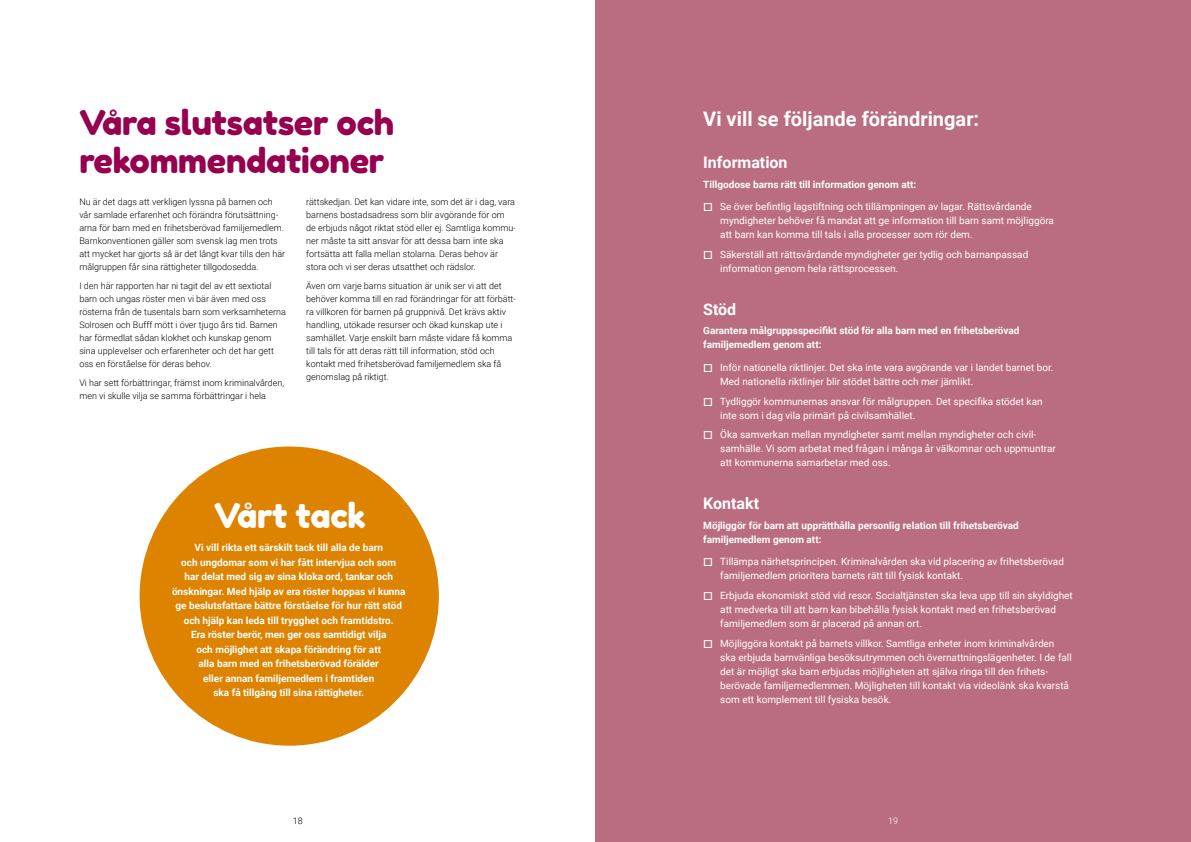
<style>
.page{position:relative;width:1191px;height:842px;background:#fff}
.page>*{position:absolute;margin:0;border:0;box-sizing:border-box;transform-origin:0 0}
.t1{font:34px/38px "Fredoka One";letter-spacing:-.01em;color:#96004f}
.t2{font:34px "Fredoka One";letter-spacing:-.01em;color:#fff}
.t3{font:700 20px "Roboto";color:#fff}
.t4{font:700 16px "Roboto";color:#fff}
.t5{font:10px/14px "Roboto";color:#fff}
.t6{font:700 10px/14.5px "Roboto";color:#fff}
.t7{font:300 9px/13px "Roboto";color:#000}
.t8{font:300 9px "Roboto";color:#fff}
</style>
<div class="page">
<div style="left:595px;top:0;width:596px;height:842px;background:#ba6d81"></div>
<div style="left:140px;top:446px;width:299px;height:300px;background:#dd8300;border-radius:50%"></div>
<h1 class="t1" style="left:79px;top:104px;width:316px">Våra slutsatser och rekommendationer</h1>
<p class="t7" style="left:79px;top:195px;width:207px">Nu är det dags att verkligen lyssna på barnen och vår samlade erfarenhet och förändra förutsättning&shy;arna för barn med en frihetsberövad familjemedlem.<br>Barnkonventionen gäller som svensk lag men trots att mycket har gjorts så är det långt kvar tills den här målgruppen får sina rättigheter tillgodosedda.</p>
<p class="t7" style="left:79px;top:279px;width:208px">I den här rapporten har ni tagit del av ett sextiotal barn och ungas röster men vi bär även med oss rösterna från de tusentals barn som verksamheterna Solrosen och Bufff mött i över tjugo års tid. Barnen har förmedlat sådan klokhet och kunskap genom sina upplevelser och erfarenheter och det har gett oss en förståelse för deras behov.</p>
<p class="t7" style="left:79px;top:375px;width:206px">Vi har sett förbättringar, främst inom kriminalvården, men vi skulle vilja se samma förbättringar i hela</p>
<p class="t7" style="left:306px;top:195px;width:211px">rättskedjan. Det kan vidare inte, som det är i dag, vara barnens bostadsadress som blir avgörande för om de erbjuds något riktat stöd eller ej. Samtliga kommu&shy;ner måste ta sitt ansvar för att dessa barn inte ska fortsätta att falla mellan stolarna. Deras behov är stora och vi ser deras utsatthet och rädslor.</p>
<p class="t7" style="left:306px;top:279px;width:211px">Även om varje barns situation är unik ser vi att det behöver komma till en rad förändringar för att förbätt&shy;ra villkoren för barnen på gruppnivå. Det krävs aktiv handling, utökade resurser och ökad kunskap ute i samhället. Varje enskilt barn måste vidare få komma till tals för att deras rätt till information, stöd och kontakt med frihetsberövad familjemedlem ska få genomslag på riktigt.</p>
<h1 class="t2" style="left:214px;top:494px;width:153px">Vårt tack</h1>
<p class="t6" style="left:172px;top:540px;width:235px;text-align:center">Vi vill rikta ett särskilt tack till alla de barn<br>och ungdomar som vi har fått intervjua och som<br>har delat med sig av sina kloka ord, tankar och önskningar. Med hjälp av era röster hoppas vi kunna ge beslutsfattare bättre förståelse för hur rätt stöd och hjälp kan leda till trygghet och framtidstro.<br>Era röster berör, men ger oss samtidigt vilja<br>och möjlighet att skapa förändring för att<br>alla barn med en frihetsberövad förälder<br>eller annan familjemedlem i framtiden<br>ska få tillgång till sina rättigheter.</p>
<p class="t7" style="left:293px;top:814px;width:11px">18</p>
<h2 class="t3" style="left:703px;top:104px;width:277px">Vi vill se följande förändringar:</h2>
<h3 class="t4" style="left:703px;top:151px;width:86px">Information</h3>
<p class="t6" style="left:703px;top:177px;width:215px">Tillgodose barns rätt till information genom att:</p>
<p class="t5" style="left:720px;top:199px;width:335px;text-indent:-17px">□ Se över befintlig lagstiftning och tillämpningen av lagar. Rättsvårdande myndigheter behöver få mandat att ge information till barn samt möjliggöra att barn kan komma till tals i alla processer som rör dem.</p>
<p class="t5" style="left:720px;top:247px;width:309px;text-indent:-17px">□ Säkerställ att rättsvårdande myndigheter ger tydlig och barnanpassad information genom hela rättsprocessen.</p>
<h3 class="t4" style="left:703px;top:298px;width:35px">Stöd</h3>
<p class="t6" style="left:703px;top:323px;width:318px;line-height:14px">Garantera målgruppsspecifikt stöd för alla barn med en frihetsberövad familjemedlem genom att:</p>
<p class="t5" style="left:720px;top:360px;width:335px;text-indent:-17px">□ Inför nationella riktlinjer. Det ska inte vara avgörande var i landet barnet bor.<br>Med nationella riktlinjer blir stödet bättre och mer jämlikt.</p>
<p class="t5" style="left:720px;top:394px;width:324px;text-indent:-17px">□ Tydliggör kommunernas ansvar för målgruppen. Det specifika stödet kan inte som i dag vila primärt på civilsamhället.</p>
<p class="t5" style="left:720px;top:427px;width:337px;text-indent:-17px">□ Öka samverkan mellan myndigheter samt mellan myndigheter och civil&shy;samhälle. Vi som arbetat med frågan i många år välkomnar och uppmuntrar att kommunerna samarbetar med oss.</p>
<h3 class="t4" style="left:703px;top:492px;width:57px">Kontakt</h3>
<p class="t6" style="left:703px;top:518px;width:317px;line-height:14px">Möjliggör för barn att upprätthålla personlig relation till frihetsberövad familjemedlem genom att:</p>
<p class="t5" style="left:720px;top:554px;width:345px;text-indent:-17px">□ Tillämpa närhetsprincipen. Kriminalvården ska vid placering av frihetsberövad familjemedlem prioritera barnets rätt till fysisk kontakt.</p>
<p class="t5" style="left:720px;top:588px;width:354px;text-indent:-17px">□ Erbjuda ekonomiskt stöd vid resor. Socialtjänsten ska leva upp till sin skyldighet att medverka till att barn kan bibehålla fysisk kontakt med en frihetsberövad familjemedlem som är placerad på annan ort.</p>
<p class="t5" style="left:720px;top:636px;width:353px;text-indent:-17px">□ Möjliggöra kontakt på barnets villkor. Samtliga enheter inom kriminalvården ska erbjuda barnvänliga besöksutrymmen och övernattningslägenheter. I de fall det är möjligt ska barn erbjudas möjligheten att själva ringa till den frihets&shy;berövade familjemedlemmen. Möjligheten till kontakt via videolänk ska kvarstå som ett komplement till fysiska besök.</p>
<p class="t8" style="left:888px;top:814px;width:11px">19</p>
</div>
